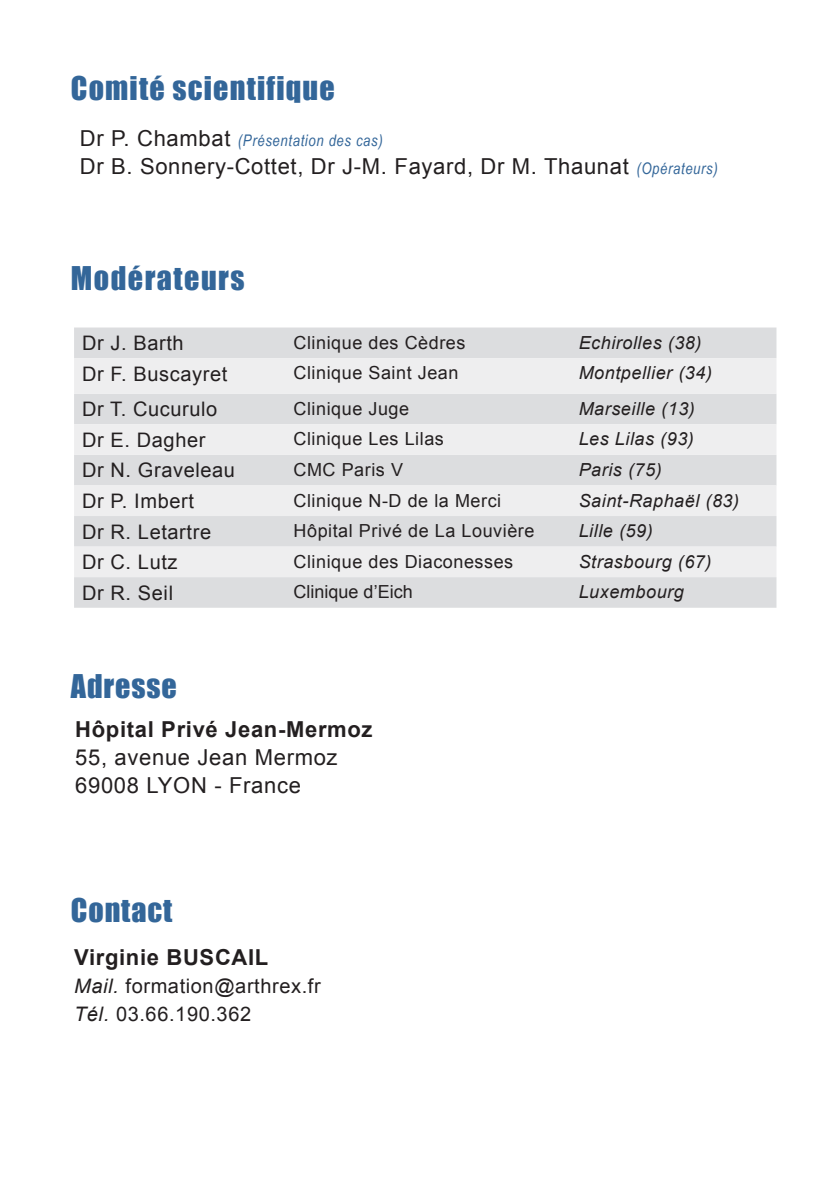
<style>
.page{position:relative;width:840px;height:1191px;background:#fff}
.page>*{position:absolute;margin:0;border:0;box-sizing:border-box;transform-origin:0 0}
.t1{font:30px "Impact";letter-spacing:.04em;color:#369}
.t2{font:22px/28px "Arial";letter-spacing:.03em;color:#231f20}
.t3{font:700 22px "Arial";letter-spacing:.03em;color:#231f20}
.t4{font:20px/28px "Arial";letter-spacing:.03em;color:#231f20}
.t5{font:18px "Arial";letter-spacing:.03em;color:#231f20}
.t6{font:italic 18px "Arial";letter-spacing:.03em;color:#231f20}
.t7{font:18px "Arial";color:#231f20}
.t8{font:italic 16px "Arial Narrow";letter-spacing:.04em;color:#369}
.s1{font-family:"Arial";font-style:normal;font-size:22px;color:#231f20}
.s2{font-family:"Arial Narrow";font-style:italic;font-size:16px;color:#369}
.s3{font-style:italic}
</style>
<div class="page">
<div style="left:74px;top:327px;width:702px;height:219px;background:#dcdddf"></div>
<div style="left:74px;top:358px;width:702px;height:36px;background:#eeeeef"></div>
<div style="left:74px;top:424px;width:702px;height:31px;background:#eeeeef"></div>
<div style="left:74px;top:485px;width:702px;height:31px;background:#eeeeef"></div>
<svg style="left:74px;top:546px;width:702px;height:62px;background:#e5e5e7"></svg>
<h1 class="t1" style="left:71px;top:65px;width:265px">Comité scientifique</h1>
<p class="t8" style="left:80px;top:130px;width:304px"><span class="s1">Dr P. Chambat</span> (Présentation des cas)</p>
<p class="t2" style="left:80px;top:153px;width:639px">Dr B. Sonnery-Cottet, Dr J-M. Fayard, Dr M. Thaunat <span class="s2">(Opérateurs)</span></p>
<h1 class="t1" style="left:71px;top:255px;width:175px">Modérateurs</h1>
<p class="t4" style="left:82px;top:329px;width:103px">Dr J. Barth</p>
<p class="t5" style="left:293px;top:330px;width:173px">Clinique des Cèdres</p>
<p class="t6" style="left:578px;top:331px;width:124px">Echirolles (38)</p>
<p class="t4" style="left:82px;top:360px;width:147px">Dr F. Buscayret</p>
<p class="t5" style="left:293px;top:361px;width:166px">Clinique Saint Jean</p>
<p class="t6" style="left:578px;top:361px;width:135px">Montpellier (34)</p>
<p class="t4" style="left:82px;top:395px;width:137px">Dr T. Cucurulo</p>
<p class="t5" style="left:293px;top:397px;width:117px">Clinique Juge</p>
<p class="t6" style="left:578px;top:397px;width:118px">Marseille (13)</p>
<p class="t4" style="left:82px;top:426px;width:125px">Dr E. Dagher</p>
<p class="t5" style="left:293px;top:427px;width:152px">Clinique Les Lilas</p>
<p class="t6" style="left:578px;top:427px;width:117px">Les Lilas (93)</p>
<p class="t4" style="left:82px;top:456px;width:154px">Dr N. Graveleau</p>
<p class="t5" style="left:293px;top:458px;width:111px">CMC Paris V</p>
<p class="t6" style="left:578px;top:458px;width:84px">Paris (75)</p>
<p class="t4" style="left:82px;top:487px;width:113px">Dr P. Imbert</p>
<p class="t5" style="left:293px;top:488px;width:209px">Clinique N-D de la Merci</p>
<p class="t6" style="left:578px;top:488px;width:162px">Saint-Raphaël (83)</p>
<p class="t4" style="left:82px;top:518px;width:130px">Dr R. Letartre</p>
<p class="t5" style="left:293px;top:519px;width:242px">Hôpital Privé de La Louvière</p>
<p class="t6" style="left:578px;top:519px;width:75px">Lille (59)</p>
<p class="t4" style="left:82px;top:548px;width:97px">Dr C. Lutz</p>
<p class="t5" style="left:293px;top:549px;width:221px">Clinique des Diaconesses</p>
<p class="t6" style="left:578px;top:550px;width:134px">Strasbourg (67)</p>
<p class="t4" style="left:82px;top:579px;width:92px">Dr R. Seil</p>
<p class="t7" style="left:293px;top:580px;width:121px">Clinique d’Eich</p>
<p class="t6" style="left:578px;top:580px;width:106px">Luxembourg</p>
<h1 class="t1" style="left:71px;top:663px;width:107px">Adresse</h1>
<p class="t3" style="left:75px;top:715px;width:299px">Hôpital Privé Jean-Mermoz</p>
<p class="t2" style="left:75px;top:744px;width:264px">55, avenue Jean Mermoz<br>69008 LYON - France</p>
<h1 class="t1" style="left:71px;top:887px;width:103px">Contact</h1>
<p class="t3" style="left:74px;top:942px;width:196px">Virginie BUSCAIL</p>
<p class="t4" style="left:74px;top:971px;width:248px"><span class="s3">Mail.</span> formation@arthrex.fr<br><span class="s3">Tél.</span> 03.66.190.362</p>
</div>
